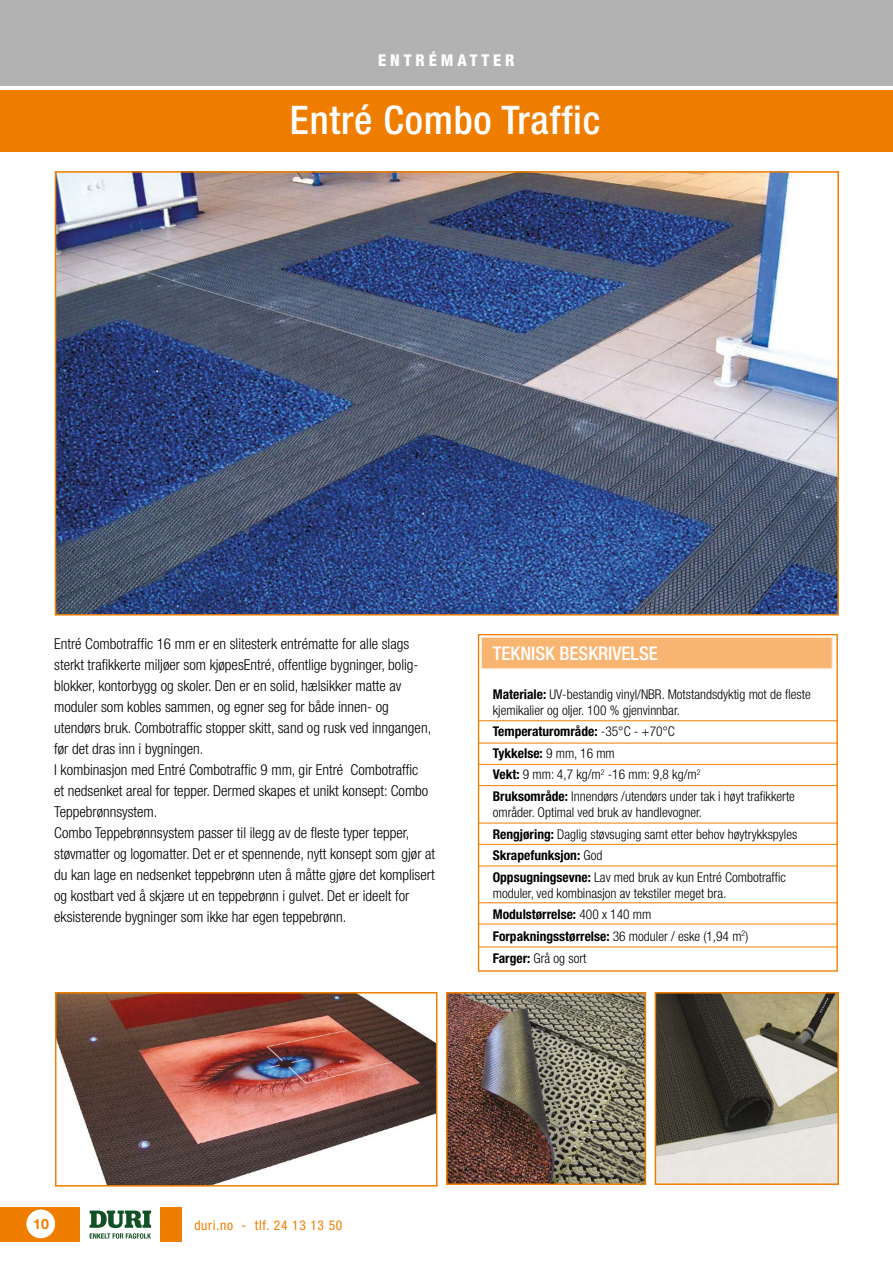
<style>
.page{position:relative;width:893px;height:1263px;background:#fff}
.page>*{position:absolute;margin:0;border:0;box-sizing:border-box;transform-origin:0 0}
.t1{font:500 condensed 39.45px "Helvetica Neue LT Pro";letter-spacing:.02em;color:#fff}
.t2{font:500 condensed 18.9px "Helvetica Neue LT Pro";color:#fff}
.t3{font:800 condensed 16.35px "Helvetica Neue LT Pro";letter-spacing:.24em;color:#fff}
.t4{font:300 condensed 15px/21px "Helvetica Neue LT Pro";color:#000}
.t5{font:700 14.25px "Helvetica Neue LT Pro";color:#ef7d00}
.t6{font:300 condensed 13.5px/16.2px "Helvetica Neue LT Pro";color:#000}
.t7{font:700 condensed 13.5px "Helvetica Neue LT Pro";color:#000}
.t8{font:condensed 13.5px "Helvetica Neue LT Pro";letter-spacing:.05em;color:#ef7d00}
.s1{font-weight:700}
.s2{font-weight:300}
</style>
<div class="page">
<div style="left:160px;top:1207px;width:21px;height:35px;background:#ef7d00"></div>
<div style="left:0;top:1207px;width:80px;height:35px;background:#ef7d00"></div>
<div style="left:26px;top:1209px;width:29px;height:29px;background:#fff;border-radius:50%"></div>
<svg style="left:90px;top:1210px;width:61px;height:28px"></svg>
<div style="left:0;top:0;width:893px;height:85px;background:#b3b2b2"></div>
<img style="left:58px;top:174px;width:778px;height:438px">
<div style="left:55px;top:171px;width:784px;height:444px;border:2px solid #ef7d00"></div>
<img style="left:58px;top:995px;width:376px;height:188px">
<div style="left:55px;top:992px;width:382px;height:194px;border:2px solid #ef7d00"></div>
<img style="left:449px;top:995px;width:194px;height:187px">
<div style="left:446px;top:992px;width:200px;height:193px;border:2px solid #ef7d00"></div>
<img style="left:658px;top:995px;width:178px;height:187px">
<div style="left:655px;top:992px;width:184px;height:193px;border:2px solid #ef7d00"></div>
<div style="left:478px;top:634px;width:360px;height:338px;border:1px solid #ef7d00"></div>
<div style="left:481px;top:636px;width:352px;height:33px;background:#f8b471;border:1px solid #feebd8"></div>
<hr style="left:479px;top:743px;width:359px;height:1px;background:#ef7d00">
<hr style="left:479px;top:720px;width:359px;height:1px;background:#ef7d00">
<hr style="left:479px;top:764px;width:359px;height:1px;background:#ef7d00">
<hr style="left:479px;top:785px;width:359px;height:1px;background:#ef7d00">
<hr style="left:479px;top:823px;width:359px;height:1px;background:#ef7d00">
<hr style="left:479px;top:844px;width:359px;height:1px;background:#ef7d00">
<hr style="left:479px;top:866px;width:359px;height:1px;background:#ef7d00">
<hr style="left:479px;top:902px;width:359px;height:1px;background:#ef7d00">
<hr style="left:479px;top:924px;width:359px;height:1px;background:#ef7d00">
<hr style="left:479px;top:947px;width:359px;height:1px;background:#ef7d00">
<div style="left:0;top:90px;width:893px;height:61px;background:#ef7d00"></div>
<p class="t3" style="left:378px;top:50px;width:138px">ENTRÉMATTER</p>
<p class="t1" style="left:290px;top:96px;width:312px">Entré Combo Traffic</p>
<p class="t4" style="left:54px;top:633px;width:366px">Entré Combotraffic 16 mm er en slitesterk entrématte for alle slags sterkt trafikkerte miljøer som kjøpesEntré, offentlige bygninger, bolig&shy;blokker, kontorbygg og skoler. Den er en solid, hælsikker matte av</p>
<p class="t4" style="left:54px;top:696px;width:336px">moduler som kobles sammen, og egner seg for både innen- og</p>
<p class="t4" style="left:54px;top:717px;width:379px">utendørs bruk. Combotraffic stopper skitt, sand og rusk ved inngangen, før det dras inn i bygningen.</p>
<p class="t4" style="left:54px;top:759px;width:376px">I kombinasjon med Entré Combotraffic 9 mm, gir Entré Combotraffic et nedsenket areal for tepper. Dermed skapes et unikt konsept: Combo<br>Teppebrønnsystem.</p>
<p class="t4" style="left:54px;top:822px;width:382px">Combo Teppebrønnsystem passer til ilegg av de fleste typer tepper, støvmatter og logomatter. Det er et spennende, nytt konsept som gjør at du kan lage en nedsenket teppebrønn uten å måtte gjøre det komplisert og kostbart ved å skjære ut en teppebrønn i gulvet. Det er ideelt for eksisterende bygninger som ikke har egen teppebrønn.</p>
<p class="t2" style="left:493px;top:641px;width:167px">TEKNISK BESKRIVELSE</p>
<p class="t6" style="left:493px;top:686px;width:319px"><span class="s1">Materiale:</span> UV-bestandig vinyl/NBR. Motstandsdyktig mot de fleste kjemikalier og oljer. 100 % gjenvinnbar.</p>
<p class="t7" style="left:493px;top:723px;width:184px">Temperaturområde: <span class="s2">-35°C - +70°C</span></p>
<p class="t7" style="left:493px;top:745px;width:124px">Tykkelse: <span class="s2">9 mm, 16 mm</span></p>
<p class="t6" style="left:493px;top:766px;width:209px"><span class="s1">Vekt:</span> 9 mm: 4,7 kg/m<sup>2</sup> -16 mm: 9,8 kg/m<sup>2</sup></p>
<p class="t6" style="left:493px;top:788px;width:304px"><span class="s1">Bruksområde:</span> Innendørs /utendørs under tak i høyt trafikkerte områder. Optimal ved bruk av handlevogner.</p>
<p class="t6" style="left:493px;top:826px;width:306px"><span class="s1">Rengjøring:</span> Daglig støvsuging samt etter behov høytrykkspyles</p>
<p class="t7" style="left:493px;top:847px;width:111px">Skrapefunksjon: <span class="s2">God</span></p>
<p class="t6" style="left:493px;top:869px;width:295px"><span class="s1">Oppsugningsevne:</span> Lav med bruk av kun Entré Combotraffic moduler, ved kombinasjon av tekstiler meget bra.</p>
<p class="t7" style="left:493px;top:906px;width:160px">Modulstørrelse: <span class="s2">400 x 140 mm</span></p>
<p class="t7" style="left:493px;top:928px;width:257px">Forpakningsstørrelse: <span class="s2">36 moduler / eske (1,94 m</span><sup>2</sup><span class="s2">)</span></p>
<p class="t6" style="left:493px;top:949px;width:95px"><span class="s1">Farger:</span> Grå og sort</p>
<p class="t5" style="left:33px;top:1215px;width:17px">10</p>
<p class="t8" style="left:194px;top:1218px;width:149px">duri.no - tlf. 24 13 13 50</p>
</div>
